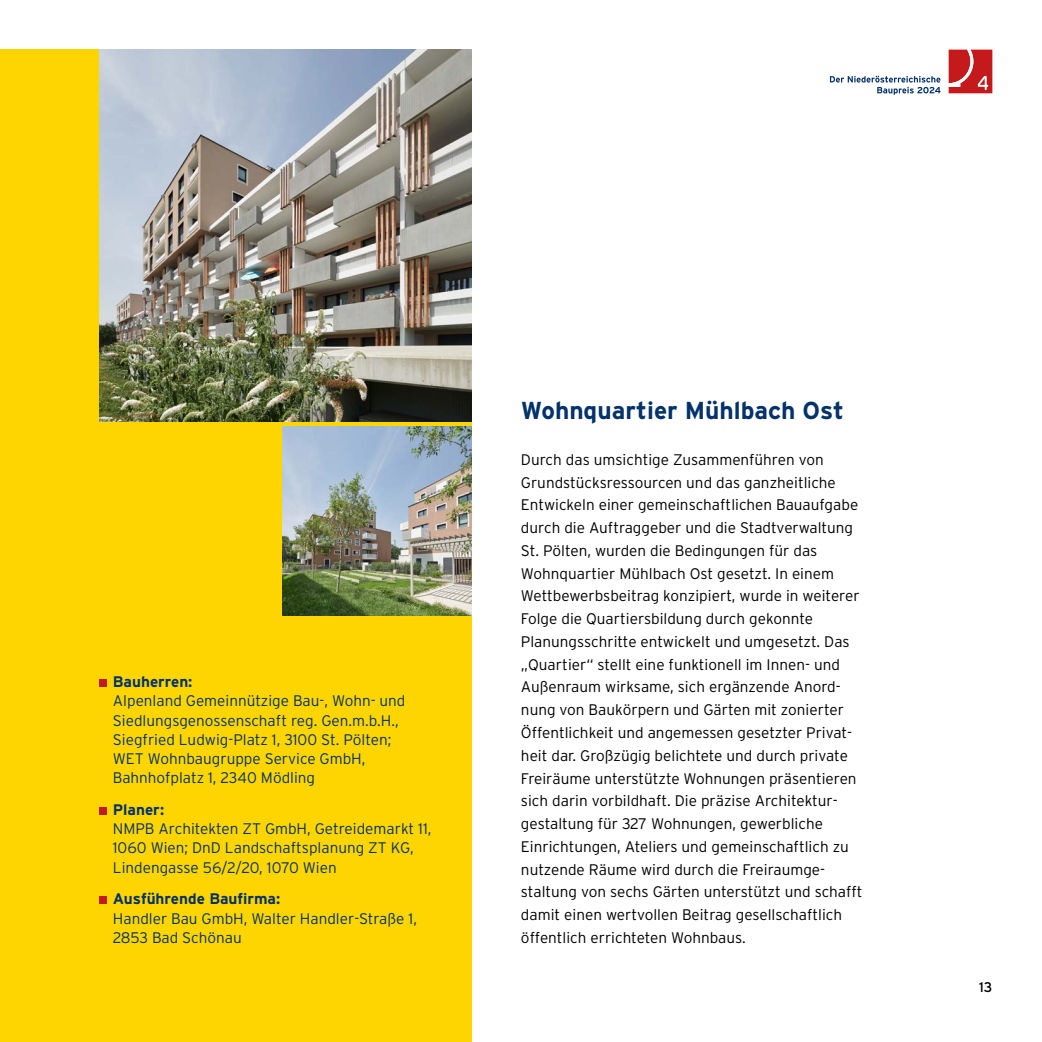
<style>
.page{position:relative;width:1042px;height:1042px;background:#fff}
.page>*{position:absolute;margin:0;border:0;box-sizing:border-box;transform-origin:0 0}
.t1{font:700 24.5px "Interstate";color:#03326c}
.t2{font:300 15.4px/22.8px "Interstate";color:#000}
.t3{font:300 15.4px/19.2px "Interstate";color:#03326c}
.t4{font:700 15.4px "Interstate";color:#03326c}
.t5{font:14px "Interstate";color:#000}
</style>
<div class="page">
<svg style="left:830px;top:76px;width:110px;height:19px"></svg>
<svg style="left:948px;top:50px;width:44px;height:43px;background:#cd3a3b"></svg>
<div style="left:0;top:50px;width:471px;height:992px;background:#ffd500"></div>
<img style="left:99px;top:50px;width:372px;height:372px">
<img style="left:283px;top:427px;width:188px;height:188px">
<div style="left:99px;top:679px;width:8px;height:8px;background:#c51a1b"></div>
<div style="left:99px;top:807px;width:8px;height:8px;background:#c51a1b"></div>
<div style="left:99px;top:896px;width:8px;height:8px;background:#c51a1b"></div>
<p class="t4" style="left:113px;top:673px;width:81px">Bauherren:</p>
<p class="t3" style="left:113px;top:691px;width:294px">Alpenland Gemeinnützige Bau-, Wohn- und Siedlungsgenossenschaft reg. Gen.m.b.H., Siegfried Ludwig-Platz 1, 3100 St. Pölten; WET Wohnbaugruppe Service GmbH, Bahnhofplatz 1, 2340 Mödling</p>
<p class="t4" style="left:113px;top:801px;width:53px">Planer:</p>
<p class="t3" style="left:113px;top:819px;width:320px">NMPB Architekten ZT GmbH, Getreidemarkt 11,<br>1060 Wien; DnD Landschaftsplanung ZT KG,<br>Lindengasse 56/2/20, 1070 Wien</p>
<p class="t4" style="left:113px;top:890px;width:169px">Ausführende Baufirma:</p>
<p class="t3" style="left:113px;top:908px;width:306px">Handler Bau GmbH, Walter Handler-Straße 1,<br>2853 Bad Schönau</p>
<h1 class="t1" style="left:521px;top:397px;width:324px">Wohnquartier Mühlbach Ost</h1>
<p class="t2" style="left:521px;top:448px;width:343px">Durch das umsichtige Zusammenführen von Grundstücksressourcen und das ganzheitliche Entwickeln einer gemeinschaftlichen Bauaufgabe durch die Auftraggeber und die Stadtverwaltung St. Pölten, wurden die Bedingungen für das Wohnquartier Mühlbach Ost gesetzt. In einem Wettbewerbsbeitrag konzipiert, wurde in weiterer Folge die Quartiersbildung durch gekonnte Planungsschritte entwickelt und umgesetzt. Das „Quartier“ stellt eine funktionell im Innen- und Außenraum wirksame, sich ergänzende Anord&shy;nung von Baukörpern und Gärten mit zonierter Öffentlichkeit und angemessen gesetzter Privat&shy;heit dar. Großzügig belichtete und durch private Freiräume unterstützte Wohnungen präsentieren sich darin vorbildhaft. Die präzise Architektur&shy;gestaltung für 327 Wohnungen, gewerbliche Einrichtungen, Ateliers und gemeinschaftlich zu nutzende Räume wird durch die Freiraumge&shy;staltung von sechs Gärten unterstützt und schafft damit einen wertvollen Beitrag gesellschaftlich öffentlich errichteten Wohnbaus.</p>
<p class="t5" style="left:979px;top:979px;width:15px">13</p>
</div>
